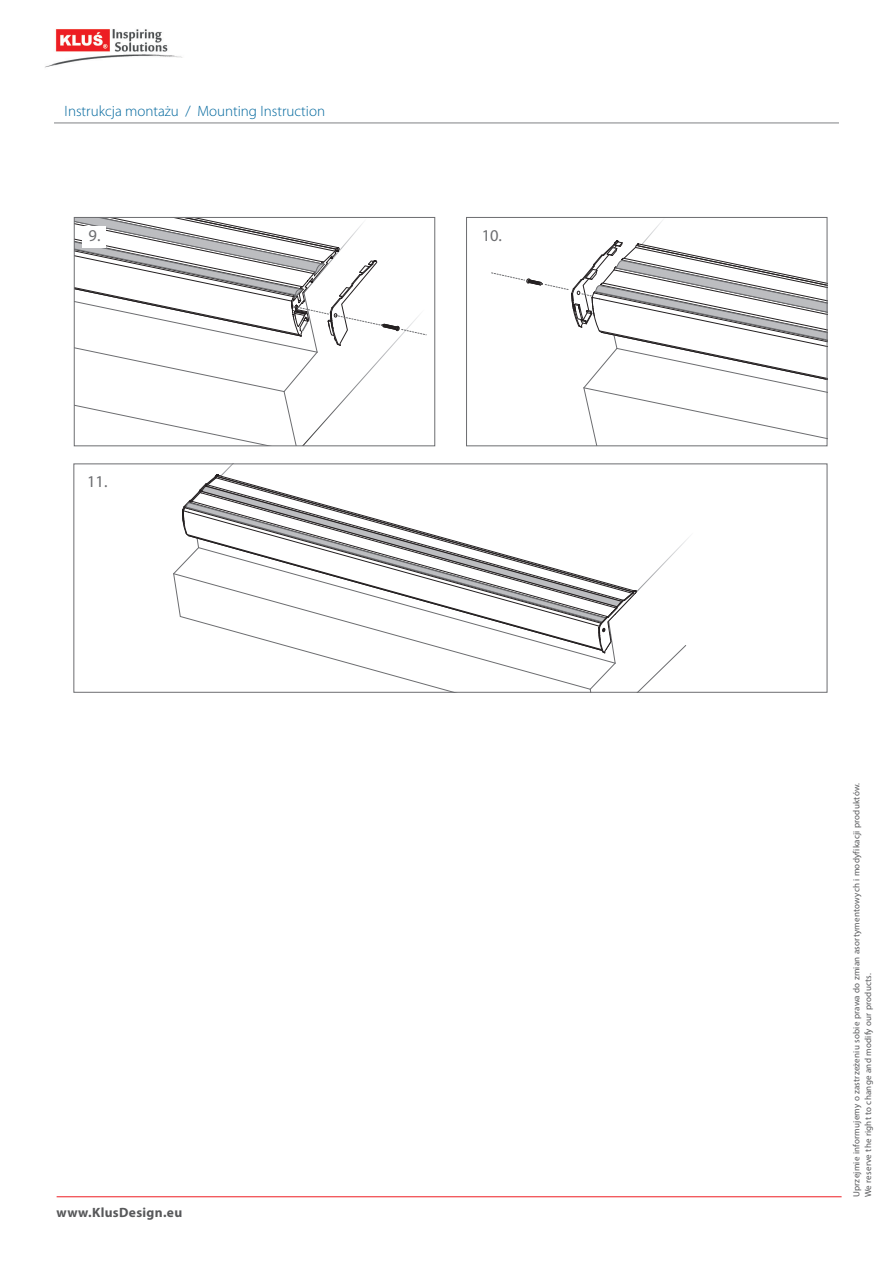
<style>
.page{position:relative;width:893px;height:1263px;background:#fff}
.page>*{position:absolute;margin:0;border:0;box-sizing:border-box;transform-origin:0 0}
.t1{font:16.5px "Myriad Pro";color:#6c6d70}
.t2{font:300 15px "Myriad Pro";color:#00679d}
.t3{font:700 13.5px "Myriad Pro";letter-spacing:.025em;color:#57585a}
.t4{font:9px/11.4px "Myriad Pro";letter-spacing:.025em;color:#57585a}
</style>
<div class="page">
<hr style="left:57px;top:1196px;width:785px;height:1px;background:#ee1d23">
<img style="left:45px;top:29px;width:138px;height:39px">
<hr style="left:54px;top:123px;width:785px;height:1px;background:#808285">
<svg style="left:491px;top:220px;width:334px;height:224px"></svg>
<div style="left:466px;top:217px;width:361px;height:229px;border:1px solid #6c6d70"></div>
<svg style="left:173px;top:465px;width:516px;height:226px"></svg>
<div style="left:74px;top:463px;width:753px;height:230px;border:1px solid #6c6d70"></div>
<svg style="left:74px;top:217px;width:353px;height:229px"></svg>
<div style="left:82px;top:226px;width:24px;height:22px;background:#fff"></div>
<div style="left:475px;top:226px;width:24px;height:22px;background:#fff"></div>
<p class="t2" style="left:65px;top:103px;width:262px">Instrukcja montażu / Mounting Instruction</p>
<p class="t1" style="left:89px;top:226px;width:13px">9.</p>
<p class="t1" style="left:482px;top:226px;width:22px">10.</p>
<p class="t1" style="left:87px;top:471px;width:22px">11.</p>
<h3 class="t3" style="left:57px;top:1204px;width:127px">www.KlusDesign.eu</h3>
<p class="t4" style="left:851px;top:1197px;width:416px;rotate:-90deg">Uprzejmie informujemy o zastrzeżeniu sobie prawa do zmian asortymentowych i modyfikacji produktów.<br>We reserve the right to change and modify our products.</p>
</div>
